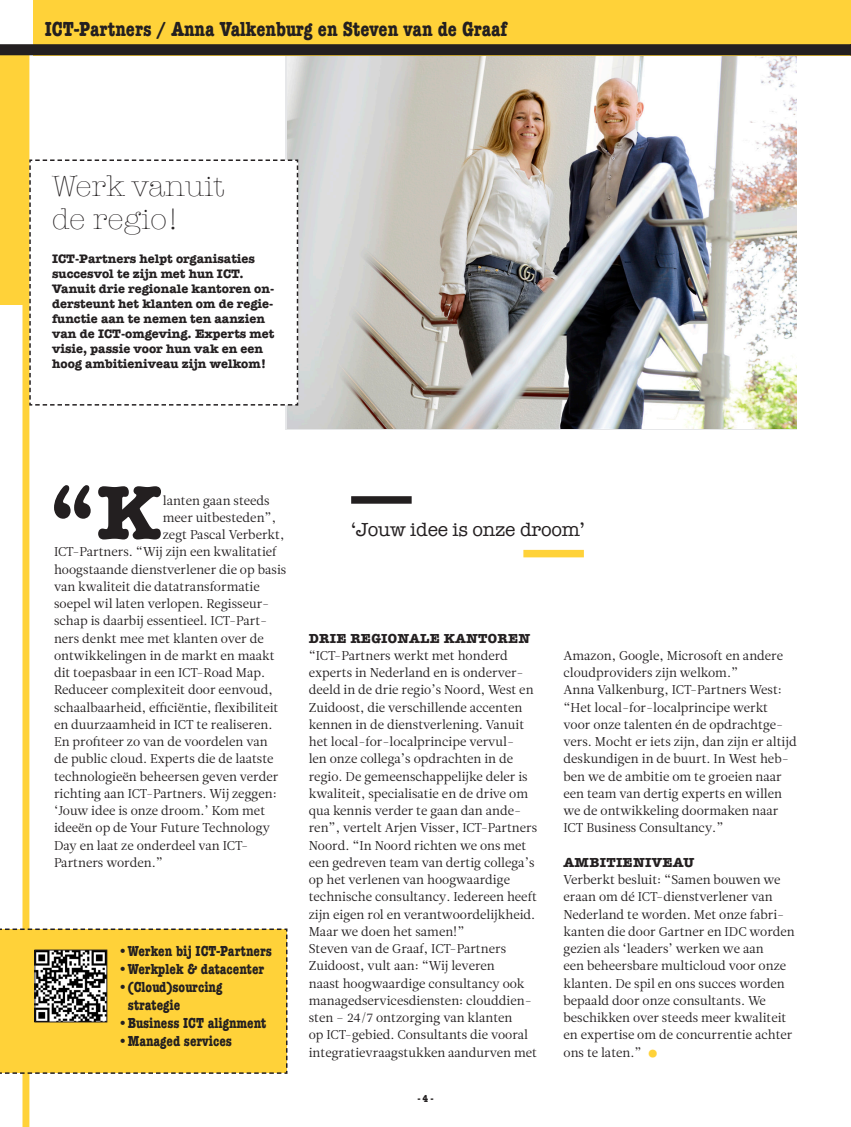
<style>
.page{position:relative;width:851px;height:1127px;background:#fff}
.page>*{position:absolute;margin:0;border:0;box-sizing:border-box;transform-origin:0 0}
.brood{font:700 78.75px "American Typewriter";color:#231f20}
.brood-2{font:40.5px "Leitura News Roman 1";color:#ffd239}
.kop_kl{font:300 30px "American Typewriter";color:#231f20}
.brood-3{font:700 condensed 21px "American Typewriter";color:#231f20}
.streamer_kl{font:19.5px "American Typewriter";letter-spacing:-.01em;color:#231f20}
.th_nw{font:700 condensed 15px/18px "American Typewriter";color:#231f20}
.tk{font:700 13.5px "American Typewriter";letter-spacing:.02em;color:#231f20}
.brood-4{font:12.75px/17.2px "Leitura News Roman 1";color:#231f20}
.intro{font:700 12.75px/15px "American Typewriter";color:#231f20}
.t1{font:700 condensed 10.5px "American Typewriter";color:#231f20}
</style>
<div class="page">
<div style="left:22px;top:54px;width:7px;height:1073px;background:#ffd239"></div>
<div style="left:0;top:50px;width:24px;height:254px;background:#ffd239"></div>
<img style="left:287px;top:55px;width:509px;height:374px">
<div style="left:34px;top:0;width:816px;height:55px;background:#ffd239"></div>
<div style="left:0;top:44px;width:850px;height:11px;background:#231f20"></div>
<svg style="left:29px;top:159px;width:270px;height:247px"></svg>
<div style="left:351px;top:496px;width:60px;height:8px;background:#231f20"></div>
<div style="left:523px;top:550px;width:60px;height:7px;background:#ffd239"></div>
<div style="left:0;top:928px;width:288px;height:146px;background:#ffd239"></div>
<img style="left:37px;top:952px;width:68px;height:68px">
<div style="left:35px;top:950px;width:72px;height:72px;border:1px solid #231f20"></div>
<p class="brood-3" style="left:45px;top:12px;width:464px">ICT-Partners / Anna Valkenburg en Steven van de Graaf</p>
<p class="kop_kl" style="left:52px;top:164px;width:174px">Werk vanuit</p>
<p class="kop_kl" style="left:52px;top:197px;width:129px">de regio!</p>
<p class="intro" style="left:52px;top:251px;width:224px">ICT-Partners helpt organisaties succesvol te zijn met hun ICT.<br>Vanuit drie regionale kantoren on&shy;dersteunt het klanten om de regie&shy;functie aan te nemen ten aanzien van de ICT-omgeving. Experts met visie, passie voor hun vak en een hoog ambitieniveau zijn welkom!</p>
<p class="brood" style="left:49px;top:445px;width:113px">“K</p>
<p class="brood-4" style="left:163px;top:492px;width:108px">lanten gaan steeds</p>
<p class="brood-4" style="left:163px;top:509px;width:115px">meer uitbesteden”,</p>
<p class="brood-4" style="left:163px;top:526px;width:123px">zegt Pascal Verberkt,</p>
<p class="brood-4" style="left:54px;top:543px;width:224px">ICT-Partners. “Wij zijn een kwalitatief</p>
<p class="brood-4" style="left:54px;top:561px;width:234px">hoogstaande dienstverlener die op basis</p>
<p class="brood-4" style="left:54px;top:578px;width:207px">van kwaliteit die datatransformatie</p>
<p class="brood-4" style="left:54px;top:595px;width:217px">soepel wil laten verlopen. Regisseur-</p>
<p class="brood-4" style="left:54px;top:612px;width:215px">schap is daarbij essentieel. ICT-Part-</p>
<p class="brood-4" style="left:54px;top:630px;width:211px">ners denkt mee met klanten over de</p>
<p class="brood-4" style="left:54px;top:647px;width:222px">ontwikkelingen in de markt en maakt</p>
<p class="brood-4" style="left:54px;top:664px;width:212px">dit toepasbaar in een ICT-Road Map.</p>
<p class="brood-4" style="left:54px;top:681px;width:220px">Reduceer complexiteit door eenvoud,</p>
<p class="brood-4" style="left:54px;top:699px;width:226px">schaalbaarheid, efficiëntie, flexibiliteit</p>
<p class="brood-4" style="left:54px;top:716px;width:220px">en duurzaamheid in ICT te realiseren.</p>
<p class="brood-4" style="left:54px;top:733px;width:215px">En profiteer zo van de voordelen van</p>
<p class="brood-4" style="left:54px;top:750px;width:221px">de public cloud. Experts die de laatste</p>
<p class="brood-4" style="left:54px;top:768px;width:226px">technologieën beheersen geven verder</p>
<p class="brood-4" style="left:54px;top:785px;width:224px">richting aan ICT-Partners. Wij zeggen:</p>
<p class="brood-4" style="left:54px;top:802px;width:212px">‘Jouw idee is onze droom.’ Kom met</p>
<p class="brood-4" style="left:54px;top:819px;width:217px">ideeën op de Your Future Technology</p>
<p class="brood-4" style="left:54px;top:837px;width:196px">Day en laat ze onderdeel van ICT-</p>
<p class="brood-4" style="left:54px;top:854px;width:110px">Partners worden.”</p>
<p class="th_nw" style="left:118px;top:942px;width:156px">•Werken bij ICT-Partners</p>
<p class="th_nw" style="left:118px;top:960px;width:148px">•Werkplek &amp; datacenter</p>
<p class="th_nw" style="left:128px;top:978px;width:96px;text-indent:-10px">•(Cloud)sourcing strategie</p>
<p class="th_nw" style="left:118px;top:1014px;width:150px">•Business ICT alignment</p>
<p class="th_nw" style="left:118px;top:1032px;width:116px">•Managed services</p>
<p class="streamer_kl" style="left:351px;top:515px;width:235px">‘Jouw idee is onze droom’</p>
<p class="tk" style="left:309px;top:626px;width:223px">DRIE REGIONALE KANTOREN</p>
<p class="brood-4" style="left:309px;top:647px;width:230px">“ICT-Partners werkt met honderd experts in Nederland en is onderver&shy;deeld in de drie regio’s Noord, West en Zuidoost, die verschillende accenten kennen in de dienstverlening. Vanuit het local-for-localprincipe vervul-<br>len onze collega’s opdrachten in de regio. De gemeenschappelijke deler is kwaliteit, specialisatie en de drive om qua kennis verder te gaan dan ande&shy;ren”, vertelt Arjen Visser, ICT-Partners Noord. “In Noord richten we ons met een gedreven team van dertig collega’s op het verlenen van hoogwaardige technische consultancy. Iedereen heeft zijn eigen rol en verantwoordelijkheid.<br>Maar we doen het samen!”<br>Steven van de Graaf, ICT-Partners Zuidoost, vult aan: “Wij leveren<br>naast hoogwaardige consultancy ook managedservicesdiensten: clouddien&shy;sten – 24/7 ontzorging van klanten<br>op ICT-gebied. Consultants die vooral integratievraagstukken aandurven met</p>
<p class="brood-4" style="left:563px;top:647px;width:234px">Amazon, Google, Microsoft en andere cloudproviders zijn welkom.”<br>Anna Valkenburg, ICT-Partners West: “Het local-for-localprincipe werkt voor onze talenten én de opdrachtge&shy;vers. Mocht er iets zijn, dan zijn er altijd deskundigen in de buurt. In West heb&shy;ben we de ambitie om te groeien naar een team van dertig experts en willen we de ontwikkeling doormaken naar ICT Business Consultancy.”</p>
<p class="tk" style="left:563px;top:851px;width:132px">AMBITIENIVEAU</p>
<p class="brood-4" style="left:563px;top:871px;width:233px">Verberkt besluit: “Samen bouwen we eraan om dé ICT-dienstverlener van Nederland te worden. Met onze fabri&shy;kanten die door Gartner en IDC worden gezien als ‘leaders’ werken we aan<br>een beheersbare multicloud voor onze klanten. De spil en ons succes worden bepaald door onze consultants. We beschikken over steeds meer kwaliteit en expertise om de concurrentie achter ons te laten.”</p>
<p class="brood-2" style="left:644px;top:1025px;width:18px">•</p>
<p class="t1" style="left:417px;top:1090px;width:17px">- 4 -</p>
</div>
